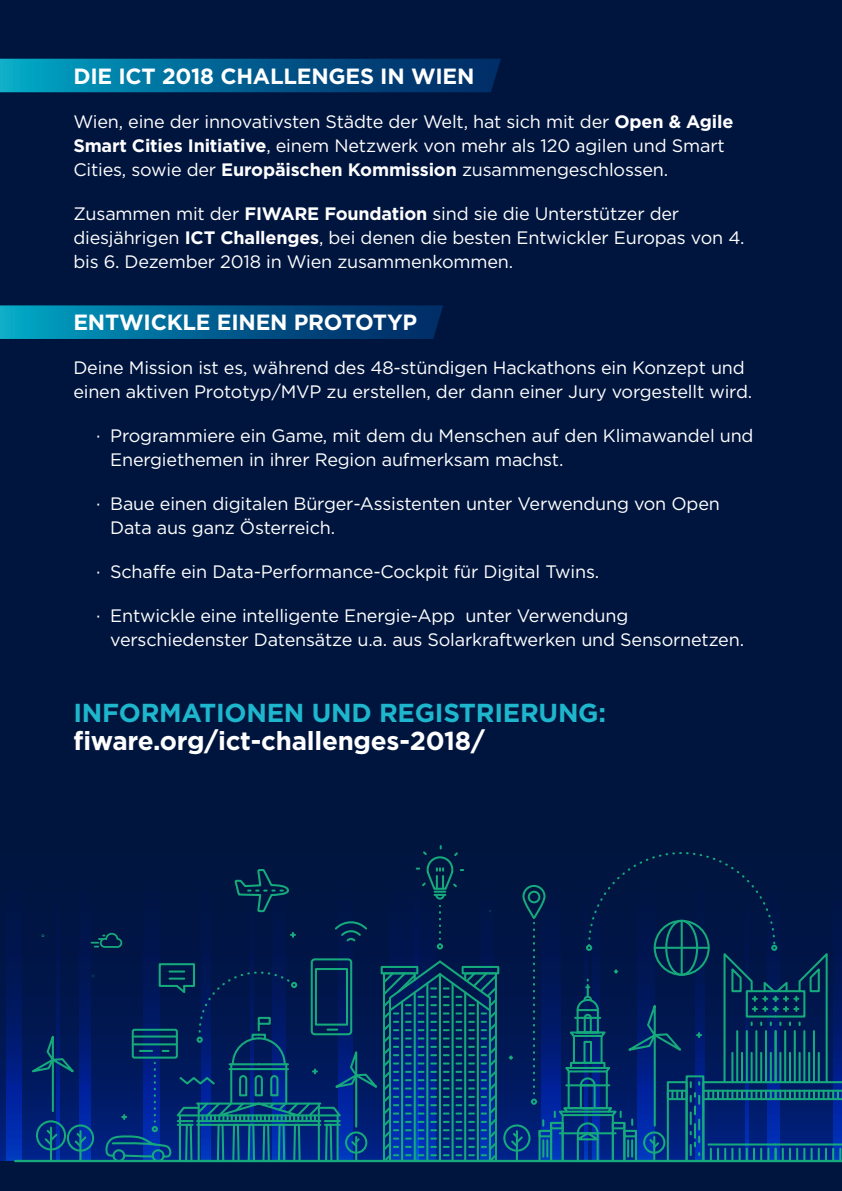
<style>
.page{position:relative;width:842px;height:1191px;background:#00153e}
.page>*{position:absolute;margin:0;border:0;box-sizing:border-box;transform-origin:0 0}
.t1{font:700 26px "Gotham";letter-spacing:-.01em;color:#fff}
.t2{font:700 26px "Gotham";letter-spacing:-.01em;color:#1eb6cd}
.t3{font:700 22px "Gotham";letter-spacing:-.01em;color:#fff}
.t4{font:18px/24px "Gotham";letter-spacing:-.01em;color:#fff}
.s1{font-weight:700}
</style>
<div class="page">
<svg style="left:499px;top:884px;width:42px;height:275px"></svg>
<div style="left:414px;top:854px;width:80px;height:306px;background:#001544"></div>
<div style="left:80px;top:854px;width:80px;height:306px;background:linear-gradient(to bottom,#001233,#001e75)"></div>
<div style="left:273px;top:854px;width:80px;height:306px;background:#001542"></div>
<div style="left:250px;top:854px;width:35px;height:306px;background:#001545"></div>
<div style="left:201px;top:854px;width:53px;height:306px;background:#001542"></div>
<svg style="left:59px;top:854px;width:32px;height:305px"></svg>
<svg style="left:0;top:920px;width:7px;height:240px"></svg>
<svg style="left:7px;top:920px;width:52px;height:240px"></svg>
<div style="left:143px;top:854px;width:67px;height:306px;background:#001543"></div>
<svg style="left:541px;top:887px;width:13px;height:272px"></svg>
<div style="left:389px;top:854px;width:46px;height:306px;background:#001548"></div>
<svg style="left:0;top:59px;width:501px;height:33px;background:#006190"></svg>
<svg style="left:0;top:305px;width:443px;height:34px;background:#005f8f"></svg>
<svg style="left:91px;top:973px;width:4px;height:5px"></svg>
<svg style="left:40px;top:933px;width:5px;height:5px"></svg>
<hr style="left:15px;top:1159px;width:827px;height:3px;background:#16a97c">
<div style="left:538px;top:1129px;width:14px;height:33px;border:2px solid #16a97c"></div>
<div style="left:550px;top:1122px;width:14px;height:7px;border:2px solid #16a97c"></div>
<div style="left:538px;top:1129px;width:14px;height:8px;border:2px solid #16a97c"></div>
<svg style="left:542px;top:1140px;width:6px;height:16px"></svg>
<hr style="left:516px;top:1131px;width:2px;height:30px;background:#16a97c">
<div style="left:503px;top:1124px;width:27px;height:27px;border:2px solid #16a97c;border-radius:50%"></div>
<svg style="left:509px;top:1131px;width:16px;height:18px"></svg>
<hr style="left:79px;top:1131px;width:3px;height:30px;background:#16a97c">
<div style="left:67px;top:1124px;width:27px;height:27px;border:2px solid #16a97c;border-radius:50%"></div>
<svg style="left:73px;top:1131px;width:15px;height:18px"></svg>
<hr style="left:50px;top:1127px;width:2px;height:34px;background:#16a97c">
<div style="left:36px;top:1120px;width:30px;height:30px;border:2px solid #16a97c;border-radius:50%"></div>
<svg style="left:43px;top:1127px;width:16px;height:20px"></svg>
<div style="left:522px;top:885px;width:23px;height:34px;border:2px solid #16a97c;border-radius:11px"></div>
<div style="left:528px;top:890px;width:12px;height:13px;border:2px solid #16a97c;border-radius:50%"></div>
<svg style="left:531px;top:923px;width:6px;height:181px"></svg>
<svg style="left:437px;top:912px;width:6px;height:37px"></svg>
<svg style="left:335px;top:921px;width:32px;height:22px"></svg>
<svg style="left:554px;top:852px;width:288px;height:308px"></svg>
<hr style="left:654px;top:1035px;width:2px;height:90px;background:#16a97c">
<svg style="left:21px;top:1024px;width:61px;height:55px;background:#01245d"></svg>
<hr style="left:52px;top:1059px;width:2px;height:52px;background:#16a97c">
<svg style="left:103px;top:958px;width:396px;height:205px"></svg>
<svg style="left:417px;top:846px;width:46px;height:60px"></svg>
<svg style="left:234px;top:869px;width:61px;height:74px"></svg>
<svg style="left:91px;top:932px;width:31px;height:15px"></svg>
<p class="t3" style="left:73px;top:61px;width:403px">DIE ICT 2018 CHALLENGES IN WIEN</p>
<p class="t4" style="left:73px;top:109px;width:661px">Wien, eine der innovativsten Städte der Welt, hat sich mit der <span class="s1">Open &amp; Agile<br>Smart Cities Initiative</span>, einem Netzwerk von mehr als 120 agilen und Smart<br>Cities, sowie der <span class="s1">Europäischen Kommission</span> zusammengeschlossen.</p>
<p class="t4" style="left:73px;top:201px;width:673px">Zusammen mit der <span class="s1">FIWARE Foundation</span> sind sie die Unterstützer der diesjährigen <span class="s1">ICT Challenges</span>, bei denen die besten Entwickler Europas von 4. bis 6. Dezember 2018 in Wien zusammenkommen.</p>
<p class="t3" style="left:73px;top:307px;width:345px">ENTWICKLE EINEN PROTOTYP</p>
<p class="t4" style="left:73px;top:355px;width:680px">Deine Mission ist es, während des 48-stündigen Hackathons ein Konzept und einen aktiven Prototyp/MVP zu erstellen, der dann einer Jury vorgestellt wird.</p>
<p class="t4" style="left:110px;top:423px;width:645px;text-indent:-14px">· Programmiere ein Game, mit dem du Menschen auf den Klimawandel und<br>Energiethemen in ihrer Region aufmerksam machst.</p>
<p class="t4" style="left:110px;top:491px;width:611px;text-indent:-14px">· Baue einen digitalen Bürger-Assistenten unter Verwendung von Open<br>Data aus ganz Österreich.</p>
<p class="t4" style="left:96px;top:559px;width:505px">· Schaffe ein Data-Performance-Cockpit für Digital Twins.</p>
<p class="t4" style="left:110px;top:603px;width:635px;text-indent:-14px">· Entwickle eine intelligente Energie-App unter Verwendung verschiedenster Datensätze u.a. aus Solarkraftwerken und Sensornetzen.</p>
<h1 class="t2" style="left:73px;top:695px;width:534px">INFORMATIONEN UND REGISTRIERUNG:</h1>
<h1 class="t1" style="left:73px;top:723px;width:413px">fiware.org/ict-challenges-2018/</h1>
</div>
